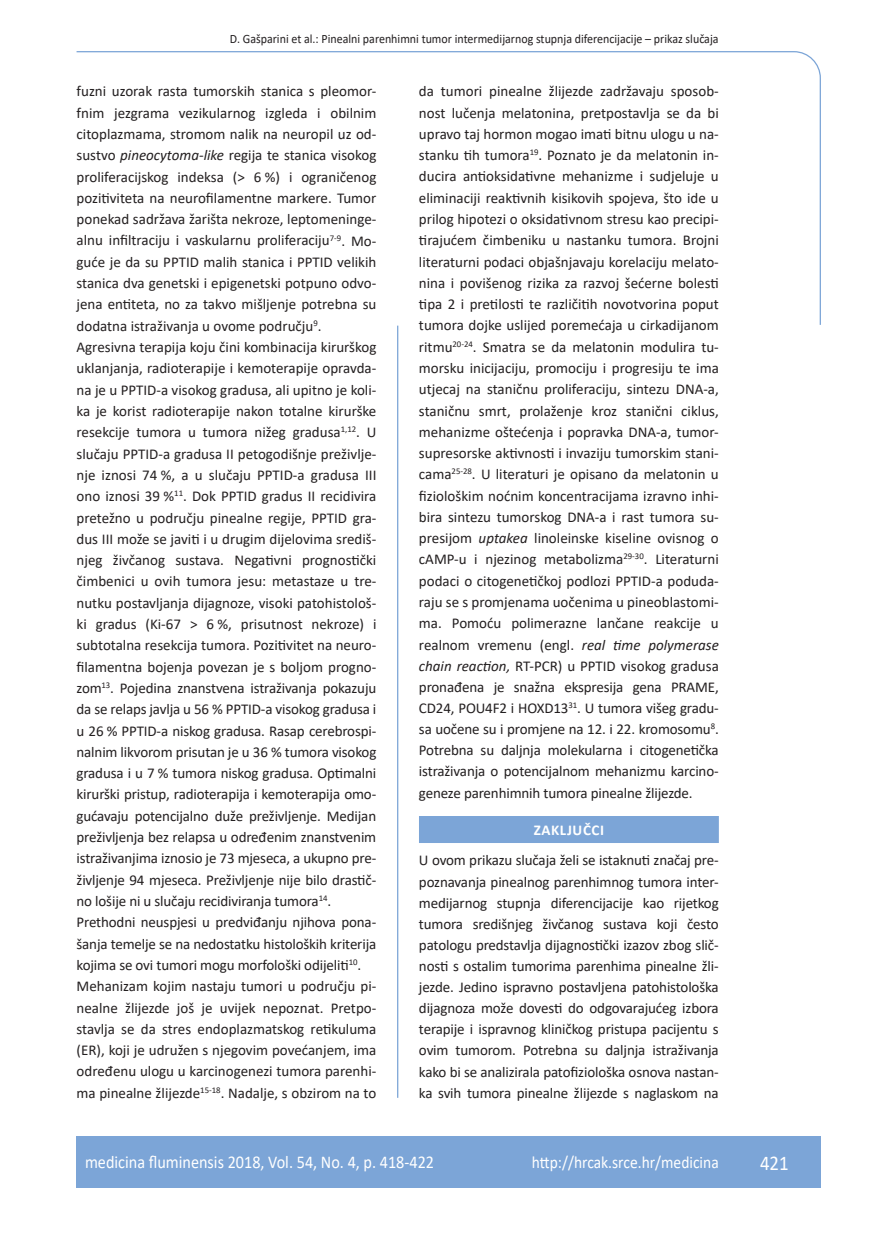
<style>
.page{position:relative;width:872px;height:1234px;background:#fff}
.page>*{position:absolute;margin:0;border:0;box-sizing:border-box;transform-origin:0 0}
.t1{font:21px "Calibri";color:#fff;scale:.9 1}
.t2{font:18px "Calibri";color:#fff;scale:.9 1}
.t3{font:17.25px "Calibri";color:#fff;scale:.9 1}
.t4{font:15px/21.3px "Calibri";color:#231f20;text-align:justify}
.t5{font:700 15px "Calibri";letter-spacing:.04em;color:#fff}
.t6{font:12.75px "Calibri";color:#231f20;scale:.94 1}
.s1{font-style:italic}
</style>
<div class="page">
<svg style="left:76px;top:51px;width:745px;height:275px"></svg>
<hr style="left:397px;top:325px;width:1px;height:772px;background:#7ca5d7">
<div style="left:77px;top:1135px;width:744px;height:51px;background:#7ca5d7"></div>
<div style="left:419px;top:815px;width:300px;height:27px;background:#7ca5d7"></div>
<p class="t6" style="left:230px;top:29px;width:521px">D. Gašparini et al.: Pinealni parenhimni tumor intermedijarnog stupnja diferencijacije – prikaz slučaja</p>
<p class="t4" style="left:77px;top:80px;width:301px;text-align:left">fuzni uzorak rasta tumorskih stanica s pleomor&shy;fnim jezgrama vezikularnog izgleda i obilnim citoplazmama, stromom nalik na neuropil uz od&shy;sustvo <span class="s1">pineocytoma-like</span> regija te stanica visokog proliferacijskog indeksa (&gt; 6 %) i ograničenog pozitiviteta na neurofilamentne markere. Tumor ponekad sadržava žarišta nekroze, leptomeninge&shy;alnu infiltraciju i vaskularnu proliferaciju<sup>7-9</sup>. Mo&shy;guće je da su PPTID malih stanica i PPTID velikih stanica dva genetski i epigenetski potpuno odvo&shy;jena entiteta, no za takvo mišljenje potrebna su dodatna istraživanja u ovome području<sup>9</sup>.<br>Agresivna terapija koju čini kombinacija kirurškog uklanjanja, radioterapije i kemoterapije opravda&shy;na je u PPTID-a visokog gradusa, ali upitno je koli&shy;ka je korist radioterapije nakon totalne kirurške resekcije tumora u tumora nižeg gradusa<sup>1,12</sup>. U slučaju PPTID-a gradusa II petogodišnje preživlje&shy;nje iznosi 74 %, a u slučaju PPTID-a gradusa III ono iznosi 39 %<sup>11</sup>. Dok PPTID gradus II recidivira pretežno u području pinealne regije, PPTID gra&shy;dus III može se javiti i u drugim dijelovima središ&shy;njeg živčanog sustava. Negativni prognostički čimbenici u ovih tumora jesu: metastaze u tre&shy;nutku postavljanja dijagnoze, visoki patohistološ&shy;ki gradus (Ki-67 &gt; 6 %, prisutnost nekroze) i subtotalna resekcija tumora. Pozitivitet na neuro&shy;filamentna bojenja povezan je s boljom progno&shy;zom<sup>13</sup>. Pojedina znanstvena istraživanja pokazuju da se relaps javlja u 56 % PPTID-a visokog gradusa i u 26 % PPTID-a niskog gradusa. Rasap cerebrospi&shy;nalnim likvorom prisutan je u 36 % tumora visokog gradusa i u 7 % tumora niskog gradusa. Optimalni kirurški pristup, radioterapija i kemoterapija omo&shy;gućavaju potencijalno duže preživljenje. Medijan preživljenja bez relapsa u određenim znanstvenim istraživanjima iznosio je 73 mjeseca, a ukupno pre&shy;življenje 94 mjeseca. Preživljenje nije bilo drastič&shy;no lošije ni u slučaju recidiviranja tumora<sup>14</sup>.<br>Prethodni neuspjesi u predviđanju njihova pona&shy;šanja temelje se na nedostatku histoloških kriterija kojima se ovi tumori mogu morfološki odijeliti<sup>10</sup>.<br>Mehanizam kojim nastaju tumori u području pi&shy;nealne žlijezde još je uvijek nepoznat. Pretpo&shy;stavlja se da stres endoplazmatskog retikuluma (ER), koji je udružen s njegovim povećanjem, ima određenu ulogu u karcinogenezi tumora parenhi&shy;ma pinealne žlijezde<sup>15-18</sup>. Nadalje, s obzirom na to</p>
<p class="t4" style="left:419px;top:80px;width:301px">da tumori pinealne žlijezde zadržavaju sposob&shy;nost lučenja melatonina, pretpostavlja se da bi upravo taj hormon mogao imati bitnu ulogu u na&shy;stanku tih tumora<sup>19</sup>. Poznato je da melatonin in&shy;ducira antioksidativne mehanizme i sudjeluje u eliminaciji reaktivnih kisikovih spojeva, što ide u prilog hipotezi o oksidativnom stresu kao precipi&shy;tirajućem čimbeniku u nastanku tumora. Brojni literaturni podaci objašnjavaju korelaciju melato&shy;nina i povišenog rizika za razvoj šećerne bolesti tipa 2 i pretilosti te različitih novotvorina poput tumora dojke uslijed poremećaja u cirkadijanom ritmu<sup>20-24</sup>. Smatra se da melatonin modulira tu&shy;morsku inicijaciju, promociju i progresiju te ima utjecaj na staničnu proliferaciju, sintezu DNA-a, staničnu smrt, prolaženje kroz stanični ciklus, mehanizme oštećenja i popravka DNA-a, tumor&shy;supresorske aktivnosti i invaziju tumorskim stani&shy;cama<sup>25-28</sup>. U literaturi je opisano da melatonin u fiziološkim noćnim koncentracijama izravno inhi&shy;bira sintezu tumorskog DNA-a i rast tumora su&shy;presijom <span class="s1">uptakea</span> linoleinske kiseline ovisnog o cAMP-u i njezinog metabolizma<sup>29-30</sup>. Literaturni podaci o citogenetičkoj podlozi PPTID-a poduda&shy;raju se s promjenama uočenima u pineoblastomi&shy;ma. Pomoću polimerazne lančane reakcije u realnom vremenu (engl. <span class="s1">real time polymerase chain reaction,</span> RT-PCR) u PPTID visokog gradusa pronađena je snažna ekspresija gena PRAME, CD24, POU4F2 i HOXD13<sup>31</sup>. U tumora višeg gradu&shy;sa uočene su i promjene na 12. i 22. kromosomu<sup>8</sup>.<br>Potrebna su daljnja molekularna i citogenetička istraživanja o potencijalnom mehanizmu karcino&shy;geneze parenhimnih tumora pinealne žlijezde.</p>
<p class="t5" style="left:534px;top:819px;width:72px">ZAKLJUČCI</p>
<p class="t4" style="left:419px;top:849px;width:301px">U ovom prikazu slučaja želi se istaknuti značaj pre&shy;poznavanja pinealnog parenhimnog tumora inter&shy;medijarnog stupnja diferencijacije kao rijetkog tumora središnjeg živčanog sustava koji često patologu predstavlja dijagnostički izazov zbog slič&shy;nosti s ostalim tumorima parenhima pinealne žli&shy;jezde. Jedino ispravno postavljena patohistološka dijagnoza može dovesti do odgovarajućeg izbora terapije i ispravnog kliničkog pristupa pacijentu s ovim tumorom. Potrebna su daljnja istraživanja kako bi se analizirala patofiziološka osnova nastan&shy;ka svih tumora pinealne žlijezde s naglaskom na</p>
<p class="t2" style="left:85px;top:1149px;width:389px">medicina fluminensis 2018, Vol. 54, No. 4, p. 418-422</p>
<p class="t3" style="left:532px;top:1150px;width:209px">http://hrcak.srce.hr/medicina</p>
<h1 class="t1" style="left:760px;top:1147px;width:33px">421</h1>
</div>
